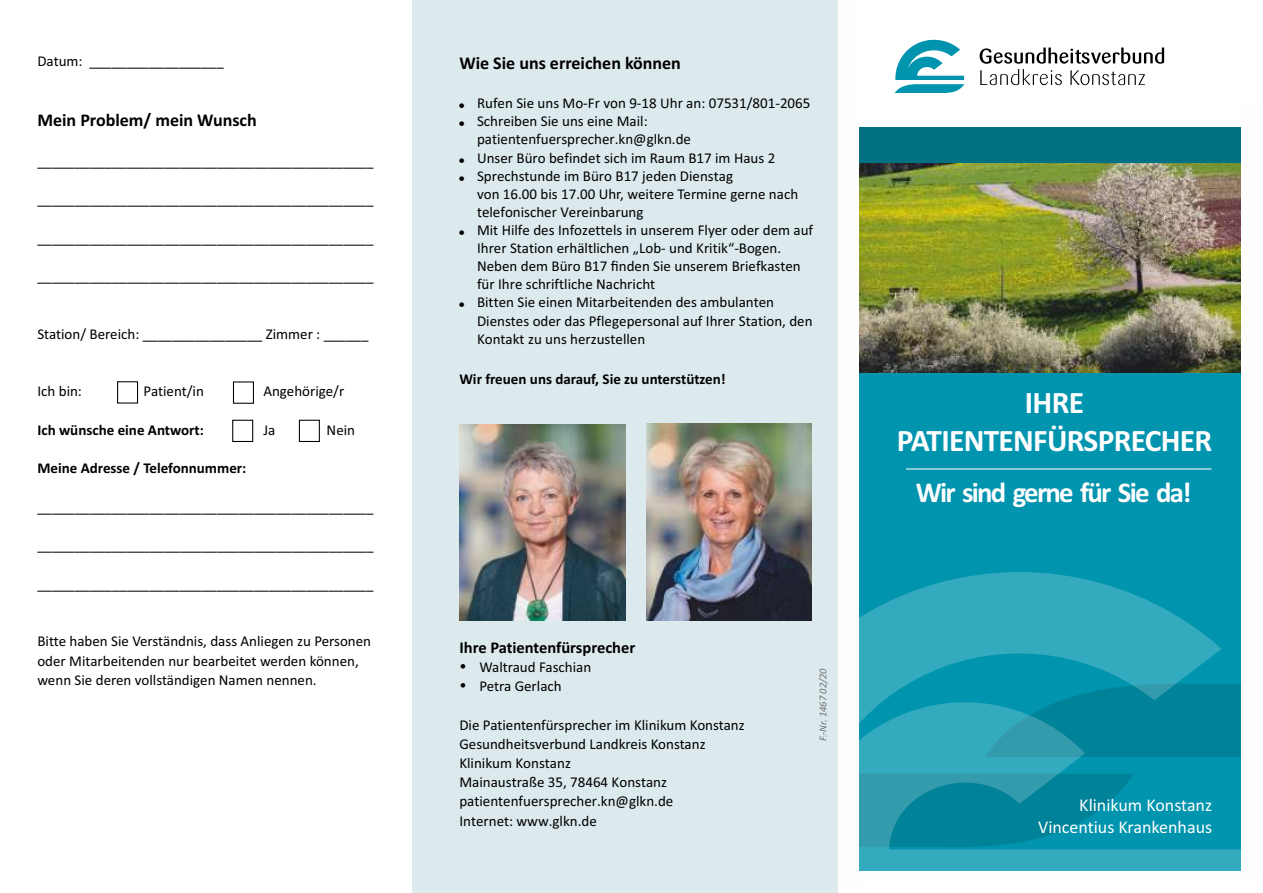
<style>
.page{position:relative;width:1263px;height:893px;background:#fff}
.page>*{position:absolute;margin:0;border:0;box-sizing:border-box;transform-origin:0 0}
.t1{font:700 31.35px/38.4px "Calibri";letter-spacing:-.02em;color:#fefefe;text-align:center}
.t2{font:700 28.8px "Calibri";letter-spacing:-.06em;color:#fefefe}
.t3{font:700 18px "Calibri";color:#000}
.t4{font:18px/21.9px "Calibri";color:#fefefe;text-align:right}
.t5{font:700 16.5px "Calibri";color:#000}
.t6{font:15px/18.1px "Calibri";color:#000}
.t7{font:700 15px "Calibri";color:#000}
.t8{font:italic 10.5px "Calibri";color:#727271}
</style>
<div class="page">
<div style="left:824px;top:127px;width:419px;height:42px;background:#007083"></div>
<div style="left:838px;top:370px;width:405px;height:501px;background:#0094ae"></div>
<svg style="left:895px;top:39px;width:69px;height:54px"></svg>
<svg style="left:979px;top:48px;width:185px;height:37px"></svg>
<div style="left:117px;top:381px;width:21px;height:23px;border:1px solid #000"></div>
<div style="left:233px;top:381px;width:21px;height:23px;border:1px solid #000"></div>
<div style="left:232px;top:420px;width:21px;height:22px;border:1px solid #000"></div>
<div style="left:412px;top:0;width:426px;height:893px;background:#ddeaed"></div>
<div style="left:299px;top:420px;width:21px;height:22px;border:1px solid #000"></div>
<hr style="left:906px;top:468px;width:305px;height:1px;background:#fefefe">
<svg style="left:859px;top:551px;width:384px;height:320px"></svg>
<img style="left:859px;top:163px;width:383px;height:209px">
<div style="left:1242px;top:101px;width:21px;height:769px;background:#fefefe"></div>
<div style="left:838px;top:0;width:21px;height:893px;background:#fefefe"></div>
<img style="left:646px;top:424px;width:166px;height:196px">
<img style="left:459px;top:424px;width:166px;height:197px">
<p class="t6" style="left:37px;top:53px;width:188px">Datum: __________________</p>
<p class="t3" style="left:37px;top:113px;width:221px">Mein Problem/ mein Wunsch</p>
<p class="t6" style="left:37px;top:153px;width:338px">_____________________________________________</p>
<p class="t6" style="left:37px;top:191px;width:338px">_____________________________________________</p>
<p class="t6" style="left:37px;top:230px;width:338px">_____________________________________________</p>
<p class="t6" style="left:37px;top:268px;width:338px">_____________________________________________</p>
<p class="t6" style="left:37px;top:326px;width:333px">Station/ Bereich: ________________ Zimmer : ______</p>
<p class="t6" style="left:37px;top:384px;width:46px">Ich bin:</p>
<p class="t6" style="left:144px;top:384px;width:62px">Patient/in</p>
<p class="t6" style="left:263px;top:384px;width:82px">Angehörige/r</p>
<p class="t7" style="left:37px;top:424px;width:168px">Ich wünsche eine Antwort:</p>
<p class="t6" style="left:263px;top:422px;width:13px">Ja</p>
<p class="t6" style="left:327px;top:422px;width:30px">Nein</p>
<p class="t7" style="left:37px;top:462px;width:210px">Meine Adresse / Telefonnummer:</p>
<p class="t6" style="left:37px;top:499px;width:338px">_____________________________________________</p>
<p class="t6" style="left:37px;top:537px;width:338px">_____________________________________________</p>
<p class="t6" style="left:37px;top:576px;width:338px">_____________________________________________</p>
<p class="t6" style="left:37px;top:633px;width:335px;line-height:19.2px">Bitte haben Sie Verständnis, dass Anliegen zu Personen oder Mitarbeitenden nur bearbeitet werden können, wenn Sie deren vollständigen Namen nennen.</p>
<p class="t3" style="left:459px;top:55px;width:223px">Wie Sie uns erreichen können</p>
<p class="t6" style="left:477px;top:95px;width:338px">Rufen Sie uns Mo-Fr von 9-18 Uhr an: 07531/801-2065<br>Schreiben Sie uns eine Mail: patientenfuersprecher.kn@glkn.de<br>Unser Büro befindet sich im Raum B17 im Haus 2<br>Sprechstunde im Büro B17 jeden Dienstag<br>von 16.00 bis 17.00 Uhr, weitere Termine gerne nach telefonischer Vereinbarung<br>Mit Hilfe des Infozettels in unserem Flyer oder dem auf Ihrer Station erhältlichen „Lob- und Kritik“-Bogen.<br>Neben dem Büro B17 finden Sie unserem Briefkasten für Ihre schriftliche Nachricht<br>Bitten Sie einen Mitarbeitenden des ambulanten Dienstes oder das Pflegepersonal auf Ihrer Station, den Kontakt zu uns herzustellen</p>
<p class="t7" style="left:459px;top:373px;width:268px">Wir freuen uns darauf, Sie zu unterstützen!</p>
<p class="t5" style="left:459px;top:640px;width:177px">Ihre Patientenfürsprecher</p>
<p class="t6" style="left:479px;top:659px;width:114px">Waltraud Faschian</p>
<p class="t6" style="left:479px;top:679px;width:84px">Petra Gerlach</p>
<p class="t6" style="left:459px;top:716px;width:287px;line-height:19.2px">Die Patientenfürsprecher im Klinikum Konstanz Gesundheitsverbund Landkreis Konstanz Klinikum Konstanz<br>Mainaustraße 35, 78464 Konstanz patientenfuersprecher.kn@glkn.de<br>Internet: www.glkn.de</p>
<p class="t8" style="left:819px;top:741px;width:74px;rotate:-90deg">F.-Nr. 1467 02/20</p>
<h1 class="t1" style="left:897px;top:386px;width:317px">IHRE<br>PATIENTENFÜRSPRECHER</h1>
<h2 class="t2" style="left:916px;top:480px;width:277px">Wir sind gerne für Sie da!</h2>
<p class="t4" style="left:1038px;top:796px;width:176px">Klinikum Konstanz<br>Vincentius Krankenhaus</p>
</div>
